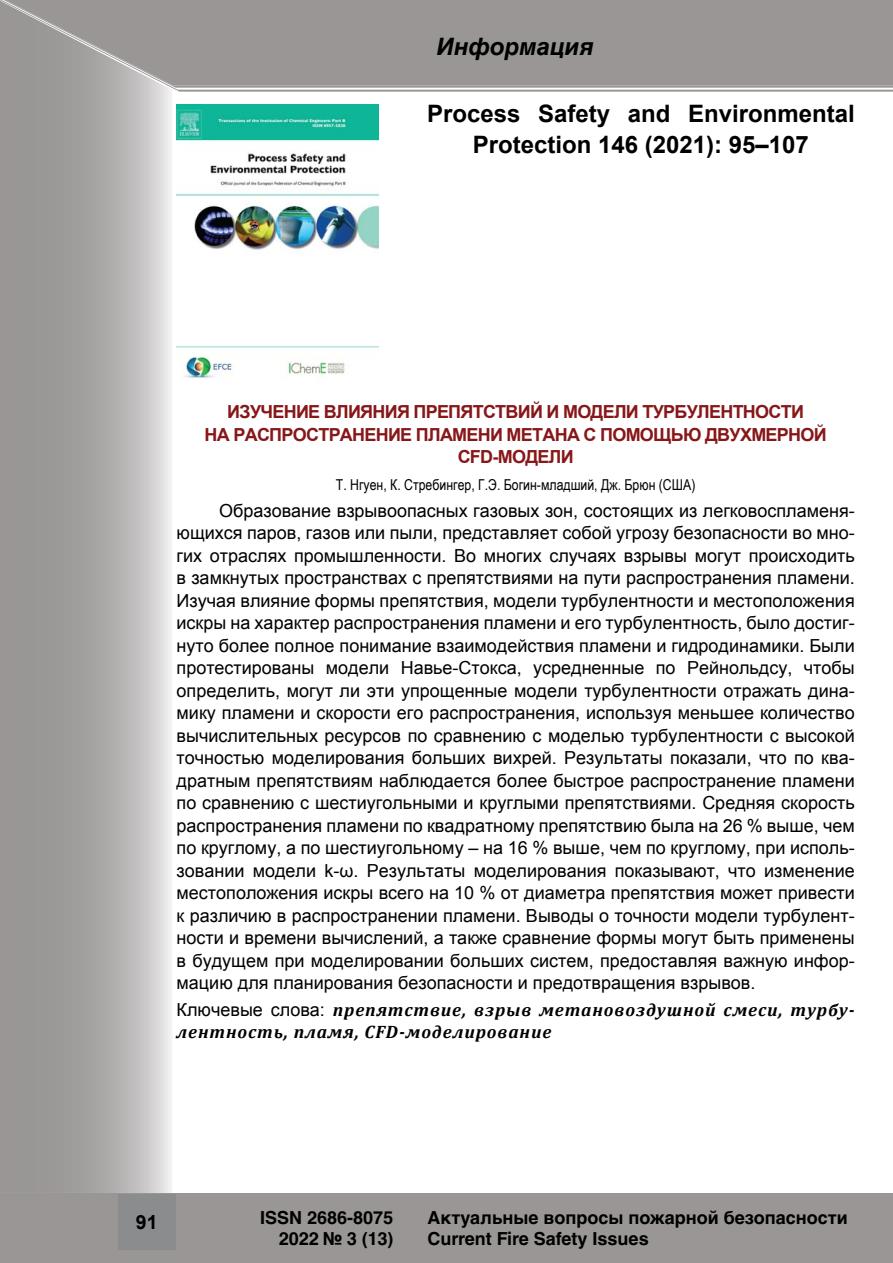
<style>
.page{position:relative;width:893px;height:1263px;background:#fff}
.page>*{position:absolute;margin:0;border:0;box-sizing:border-box;transform-origin:0 0}
.t1{font:700 24px/31.5px "Arial";color:#000;text-align:center}
.t2{font:24px "Helvetica Cyr Bold Inclined";color:#000}
.t3{font:700 19.5px "Arial";color:#000}
.t4{font:18px/22.5px "Arial";color:#000;text-align:justify}
.t5{font:700 18px/22.5px "Arial";letter-spacing:-.04em;color:#871719;text-align:center}
.t6{font:italic 700 18px/22.5px "Cambria";letter-spacing:.05em;color:#000}
.t7{font:700 18px/21.6px "Helvetica Cyr";color:#000;text-align:right}
.t8{font:15px "Arial Narrow";color:#000}
.s1{font-family:"Arial";font-weight:400;font-style:normal}
</style>
<div class="page">
<div style="left:0;top:1193px;width:893px;height:70px;background:#999695"></div>
<svg style="left:173px;top:88px;width:720px;height:4px"></svg>
<div style="left:173px;top:0;width:720px;height:88px;background:#999695"></div>
<svg style="left:0;top:0;width:173px;height:1193px;background:#adaaaa"></svg>
<div style="left:118px;top:1194px;width:58px;height:56px;background:#8a8c8e"></div>
<img style="left:176px;top:104px;width:203px;height:275px">
<h1 class="t2" style="left:437px;top:33px;width:159px">Информация</h1>
<h1 class="t1" style="left:427px;top:98px;width:429px">Process Safety and Environmental<br>Protection 146 (2021): 95–107</h1>
<p class="t5" style="left:205px;top:401px;width:623px">ИЗУЧЕНИЕ ВЛИЯНИЯ ПРЕПЯТСТВИЙ И МОДЕЛИ ТУРБУЛЕНТНОСТИ<br>НА РАСПРОСТРАНЕНИЕ ПЛАМЕНИ МЕТАНА С ПОМОЩЬЮ ДВУХМЕРНОЙ<br>CFD-МОДЕЛИ</p>
<p class="t8" style="left:336px;top:476px;width:361px">Т. Нгуен, К. Стребингер, Г.Э. Богин-младший, Дж. Брюн (США)</p>
<p class="t4" style="left:177px;top:499px;width:680px;text-indent:43px">Образование взрывоопасных газовых зон, состоящих из легковоспламеня&shy;ющихся паров, газов или пыли, представляет собой угрозу безопасности во мно&shy;гих отраслях промышленности. Во многих случаях взрывы могут происходить в замкнутых пространствах с препятствиями на пути распространения пламени.<br>Изучая влияние формы препятствия, модели турбулентности и местоположения искры на характер распространения пламени и его турбулентность, было достиг&shy;нуто более полное понимание взаимодействия пламени и гидродинамики. Были протестированы модели Навье-Стокса, усредненные по Рейнольдсу, чтобы определить, могут ли эти упрощенные модели турбулентности отражать дина&shy;мику пламени и скорости его распространения, используя меньшее количество вычислительных ресурсов по сравнению с моделью турбулентности с высокой точностью моделирования больших вихрей. Результаты показали, что по ква&shy;дратным препятствиям наблюдается более быстрое распространение пламени по сравнению с шестиугольными и круглыми препятствиями. Средняя скорость распространения пламени по квадратному препятствию была на 26 % выше, чем по круглому, а по шестиугольному – на 16 % выше, чем по круглому, при исполь&shy;зовании модели k-ω. Результаты моделирования показывают, что изменение местоположения искры всего на 10 % от диаметра препятствия может привести к различию в распространении пламени. Выводы о точности модели турбулент&shy;ности и времени вычислений, а также сравнение формы могут быть применены в будущем при моделировании больших систем, предоставляя важную инфор&shy;мацию для планирования безопасности и предотвращения взрывов.</p>
<p class="t6" style="left:177px;top:998px;width:680px"><span class="s1">Ключевые слова:</span> препятствие, взрыв метановоздушной смеси, турбу&shy;лентность, пламя, CFD-моделирование</p>
<p class="t3" style="left:136px;top:1211px;width:23px">91</p>
<p class="t7" style="left:260px;top:1207px;width:135px">ISSN 2686-8075<br>2022 № 3 (13)</p>
<p class="t7" style="left:427px;top:1207px;width:422px;text-align:left">Актуальные вопросы пожарной безопасности<br>Current Fire Safety Issues</p>
</div>
